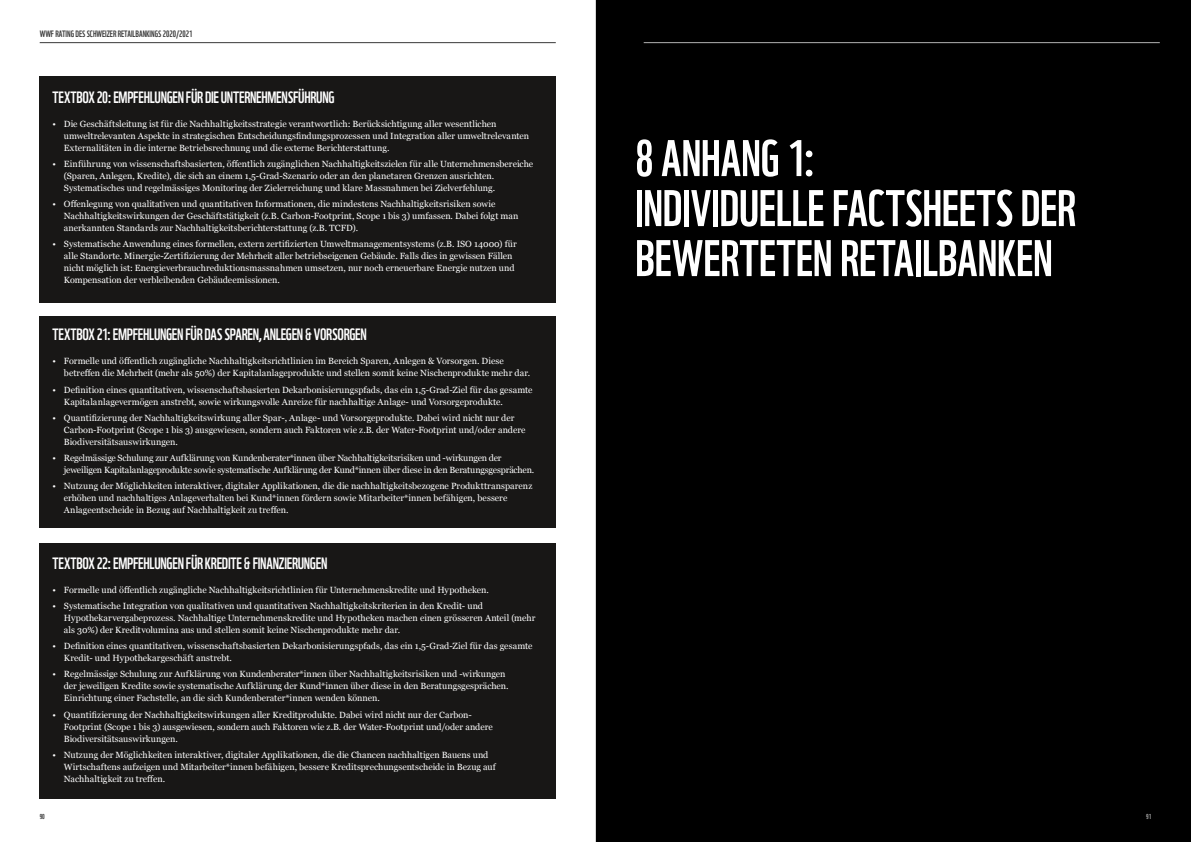
<style>
.page{position:relative;width:1191px;height:842px;background:#fff}
.page>*{position:absolute;margin:0;border:0;box-sizing:border-box;transform-origin:0 0}
.t1{font:50px/50px "WWF";color:#fff}
.t2{font:16px "WWF";letter-spacing:-.015em;color:#fff}
.t3{font:9px/12px "Georgia";color:#fff}
.t4{font:9px "WWF";color:#393939}
.t5{font:7px "WWF";color:#393939}
.t6{font:7px "WWF";color:#a5a5a5}
</style>
<div class="page">
<hr style="left:40px;top:42px;width:516px;height:1px;background:#393939">
<div style="left:40px;top:77px;width:516px;height:226px;background:#181716"></div>
<div style="left:40px;top:316px;width:516px;height:211px;background:#181716"></div>
<div style="left:40px;top:543px;width:516px;height:256px;background:#181716"></div>
<div style="left:595px;top:0;width:596px;height:842px;background:#000"></div>
<hr style="left:643px;top:42px;width:516px;height:1px;background:#b3b3b3">
<hr style="left:595px;top:0;width:1px;height:842px;background:#d6d6d6">
<p class="t4" style="left:40px;top:27px;width:154px">WWF RATING DES SCHWEIZER RETAILBANKINGS 2020/2021</p>
<h2 class="t2" style="left:53px;top:84px;width:283px">TEXTBOX 20: EMPFEHLUNGEN FÜR DIE UNTERNEHMENSFÜHRUNG</h2>
<p class="t3" style="left:64px;top:117px;width:467px;text-indent:-11px">• Die Geschäftsleitung ist für die Nachhaltigkeitsstrategie verantwortlich: Berücksichtigung aller wesentlichen umweltrelevanten Aspekte in strategischen Entscheidungsfindungsprozessen und Integration aller umweltrelevanten<br>Externalitäten in die interne Betriebsrechnung und die externe Berichterstattung.</p>
<p class="t3" style="left:64px;top:157px;width:471px;text-indent:-11px">• Einführung von wissenschaftsbasierten, öffentlich zugänglichen Nachhaltigkeitszielen für alle Unternehmensbereiche (Sparen, Anlegen, Kredite), die sich an einem 1,5-Grad-Szenario oder an den planetaren Grenzen ausrichten.<br>Systematisches und regelmässiges Monitoring der Zielerreichung und klare Massnahmen bei Zielverfehlung.</p>
<p class="t3" style="left:64px;top:198px;width:456px;text-indent:-11px">• Offenlegung von qualitativen und quantitativen Informationen, die mindestens Nachhaltigkeitsrisiken sowie<br>Nachhaltigkeitswirkungen der Geschäftstätigkeit (z.B. Carbon-Footprint, Scope 1 bis 3) umfassen. Dabei folgt man anerkannten Standards zur Nachhaltigkeitsberichterstattung (z.B. TCFD).</p>
<p class="t3" style="left:64px;top:238px;width:454px;text-indent:-11px">• Systematische Anwendung eines formellen, extern zertifizierten Umweltmanagementsystems (z.B. ISO 14000) für alle Standorte. Minergie-Zertifizierung der Mehrheit aller betriebseigenen Gebäude. Falls dies in gewissen Fällen nicht möglich ist: Energieverbrauchreduktionsmassnahmen umsetzen, nur noch erneuerbare Energie nutzen und Kompensation der verbleibenden Gebäudeemissionen.</p>
<h2 class="t2" style="left:53px;top:322px;width:316px">TEXTBOX 21: EMPFEHLUNGEN FÜR DAS SPAREN, ANLEGEN &amp; VORSORGEN</h2>
<p class="t3" style="left:64px;top:355px;width:468px;text-indent:-11px">• Formelle und öffentlich zugängliche Nachhaltigkeitsrichtlinien im Bereich Sparen, Anlegen &amp; Vorsorgen. Diese betreffen die Mehrheit (mehr als 50%) der Kapitalanlageprodukte und stellen somit keine Nischenprodukte mehr dar.</p>
<p class="t3" style="left:64px;top:383px;width:470px;text-indent:-11px">• Definition eines quantitativen, wissenschaftsbasierten Dekarbonisierungspfads, das ein 1,5-Grad-Ziel für das gesamte<br>Kapitalanlagevermögen anstrebt, sowie wirkungsvolle Anreize für nachhaltige Anlage- und Vorsorgeprodukte.</p>
<p class="t3" style="left:64px;top:411px;width:463px;text-indent:-11px">• Quantifizierung der Nachhaltigkeitswirkung aller Spar-, Anlage- und Vorsorgeprodukte. Dabei wird nicht nur der<br>Carbon-Footprint (Scope 1 bis 3) ausgewiesen, sondern auch Faktoren wie z.B. der Water-Footprint und/oder andere<br>Biodiversitätsauswirkungen.</p>
<p class="t3" style="left:64px;top:452px;width:472px;text-indent:-11px">• Regelmässige Schulung zur Aufklärung von Kundenberater*innen über Nachhaltigkeitsrisiken und -wirkungen der jeweiligen Kapitalanlageprodukte sowie systematische Aufklärung der Kund*innen über diese in den Beratungsgesprächen.</p>
<p class="t3" style="left:64px;top:480px;width:470px;text-indent:-11px">• Nutzung der Möglichkeiten interaktiver, digitaler Applikationen, die die nachhaltigkeitsbezogene Produkttransparenz erhöhen und nachhaltiges Anlageverhalten bei Kund*innen fördern sowie Mitarbeiter*innen befähigen, bessere<br>Anlageentscheide in Bezug auf Nachhaltigkeit zu treffen.</p>
<h2 class="t2" style="left:53px;top:550px;width:276px">TEXTBOX 22: EMPFEHLUNGEN FÜR KREDITE &amp; FINANZIERUNGEN</h2>
<p class="t3" style="left:53px;top:583px;width:438px">• Formelle und öffentlich zugängliche Nachhaltigkeitsrichtlinien für Unternehmenskredite und Hypotheken.</p>
<p class="t3" style="left:64px;top:599px;width:473px;text-indent:-11px">• Systematische Integration von qualitativen und quantitativen Nachhaltigkeitskriterien in den Kredit- und<br>Hypothekarvergabeprozess. Nachhaltige Unternehmenskredite und Hypotheken machen einen grösseren Anteil (mehr als 30%) der Kreditvolumina aus und stellen somit keine Nischenprodukte mehr dar.</p>
<p class="t3" style="left:64px;top:640px;width:470px;text-indent:-11px">• Definition eines quantitativen, wissenschaftsbasierten Dekarbonisierungspfads, das ein 1,5-Grad-Ziel für das gesamte<br>Kredit- und Hypothekargeschäft anstrebt.</p>
<p class="t3" style="left:64px;top:668px;width:446px;text-indent:-11px">• Regelmässige Schulung zur Aufklärung von Kundenberater*innen über Nachhaltigkeitsrisiken und -wirkungen der jeweiligen Kredite sowie systematische Aufklärung der Kund*innen über diese in den Beratungsgesprächen.<br>Einrichtung einer Fachstelle, an die sich Kundenberater*innen wenden können.</p>
<p class="t3" style="left:64px;top:708px;width:430px;text-indent:-11px">• Quantifizierung der Nachhaltigkeitswirkungen aller Kreditprodukte. Dabei wird nicht nur der Carbon-<br>Footprint (Scope 1 bis 3) ausgewiesen, sondern auch Faktoren wie z.B. der Water-Footprint und/oder andere<br>Biodiversitätsauswirkungen.</p>
<p class="t3" style="left:64px;top:748px;width:433px;text-indent:-11px">• Nutzung der Möglichkeiten interaktiver, digitaler Applikationen, die die Chancen nachhaltigen Bauens und<br>Wirtschaftens aufzeigen und Mitarbeiter*innen befähigen, bessere Kreditsprechungsentscheide in Bezug auf<br>Nachhaltigkeit zu treffen.</p>
<p class="t5" style="left:40px;top:811px;width:7px">90</p>
<h1 class="t1" style="left:635px;top:128px;width:442px">8 ANHANG 1:<br>INDIVIDUELLE FACTSHEETS DER<br>BEWERTETEN RETAILBANKEN</h1>
<p class="t6" style="left:1146px;top:811px;width:7px">91</p>
</div>
